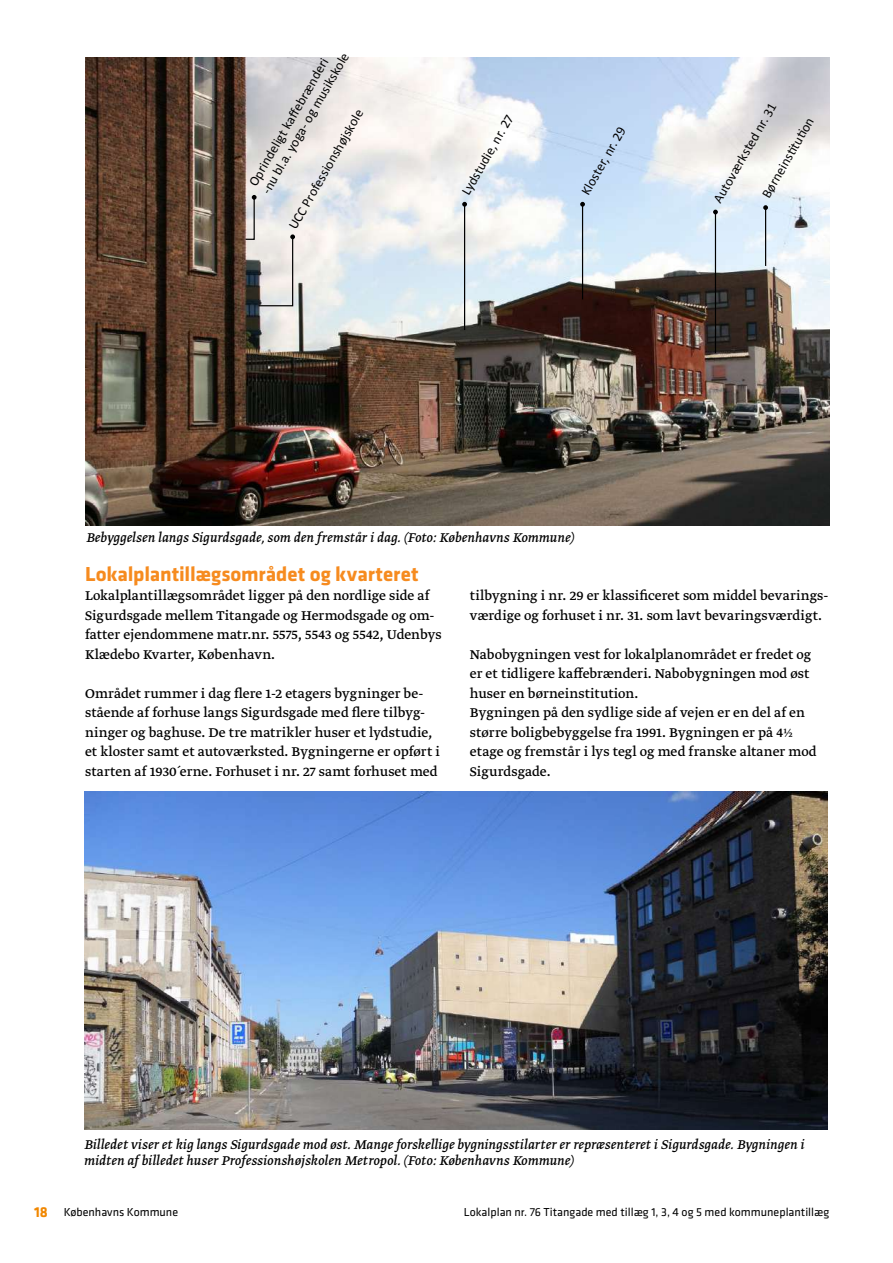
<style>
.page{position:relative;width:893px;height:1263px;background:#fff}
.page>*{position:absolute;margin:0;border:0;box-sizing:border-box;transform-origin:0 0}
.t1{font:700 21px "Klavika";letter-spacing:-.005em;color:#f68b1f}
.t2{font:15px/19.5px "Greta Text";color:#000}
.t3{font:italic 15px/16.5px "Greta Text";letter-spacing:.005em;color:#000}
.t4{font:13.5px/15px "Calibri";color:#000}
.t5{font:12px "Klavika";color:#000}
.s1{font-weight:700;font-size:15px;color:#f68b1f}
.s2{font-weight:700;font-size:15px;color:#f18700}
</style>
<div class="page">
<img style="left:86px;top:57px;width:743px;height:468px">
<img style="left:84px;top:791px;width:743px;height:338px">
<svg style="left:244px;top:195px;width:51px;height:112px;background:#c4c3c2"></svg>
<hr style="left:464px;top:204px;width:1px;height:126px;background:#000">
<svg style="left:462px;top:202px;width:5px;height:5px"></svg>
<hr style="left:582px;top:204px;width:1px;height:95px;background:#000">
<svg style="left:580px;top:202px;width:5px;height:5px"></svg>
<hr style="left:765px;top:208px;width:1px;height:58px;background:#000">
<svg style="left:763px;top:205px;width:5px;height:5px"></svg>
<hr style="left:715px;top:212px;width:1px;height:141px;background:#000">
<svg style="left:713px;top:210px;width:5px;height:4px"></svg>
<p class="t4" style="left:246px;top:181px;width:162px;rotate:-60deg">Oprindeligt kaffebrænderi -nu bl.a. yoga- og musikskole</p>
<p class="t4" style="left:285px;top:224px;width:138px;rotate:-60deg">UCC Professionshøjskole</p>
<p class="t4" style="left:459px;top:190px;width:92px;rotate:-60deg">Lydstudie, nr. 27</p>
<p class="t4" style="left:578px;top:190px;width:78px;rotate:-60deg">Kloster, nr. 29</p>
<p class="t4" style="left:710px;top:198px;width:114px;rotate:-60deg">Autoværksted nr. 31</p>
<p class="t4" style="left:759px;top:193px;width:93px;rotate:-60deg">Børneinsti tuti on</p>
<p class="t3" style="left:86px;top:530px;width:489px">Bebyggelsen langs Sigurdsgade, som den fremstår i dag. (Foto: Københavns Kommune)</p>
<h1 class="t1" style="left:85px;top:558px;width:335px">Lokalplantillægsområdet og kvarteret</h1>
<p class="t2" style="left:85px;top:587px;width:358px">Lokalplantillægsområdet ligger på den nordlige side af Sigurdsgade mellem Titangade og Hermodsgade og om&shy;fatter ejendommene matr.nr. 5575, 5543 og 5542, Udenbys Klædebo Kvarter, København.</p>
<p class="t2" style="left:85px;top:684px;width:356px">Området rummer i dag flere 1-2 etagers bygninger be&shy;stående af forhuse langs Sigurdsgade med flere tilbyg&shy;ninger og baghuse. De tre matrikler huser et lydstudie, et kloster samt et autoværksted. Bygningerne er opført i starten af 1930´erne. Forhuset i nr. 27 samt forhuset med</p>
<p class="t2" style="left:470px;top:587px;width:360px">tilbygning i nr. 29 er klassificeret som middel bevarings&shy;værdige og forhuset i nr. 31. som lavt bevaringsværdigt.</p>
<p class="t2" style="left:470px;top:645px;width:348px">Nabobygningen vest for lokalplanområdet er fredet og er et tidligere kaffebrænderi. Nabobygningen mod øst huser en børneinstitution.<br>Bygningen på den sydlige side af vejen er en del af en større boligbebyggelse fra 1991. Bygningen er på 4½ etage og fremstår i lys tegl og med franske altaner mod Sigurdsgade.</p>
<p class="t3" style="left:84px;top:1137px;width:722px">Billedet viser et kig langs Sigurdsgade mod øst. Mange forskellige bygningsstilarter er repræsenteret i Sigurdsgade. Bygningen i midten af billedet huser Professionshøjskolen Metropol. (Foto: Københavns Kommune)</p>
<p class="t5" style="left:715px;top:1204px;width:146px">Københavns Kommune <span class="s1">19</span></p>
<p class="t5" style="left:34px;top:1204px;width:146px"><span class="s2">18</span> Københavns Kommune</p>
<p class="t5" style="left:464px;top:1204px;width:367px">Lokalplan nr. 76 Titangade med tillæg 1, 3, 4 og 5 med kommuneplantillæg</p>
</div>
